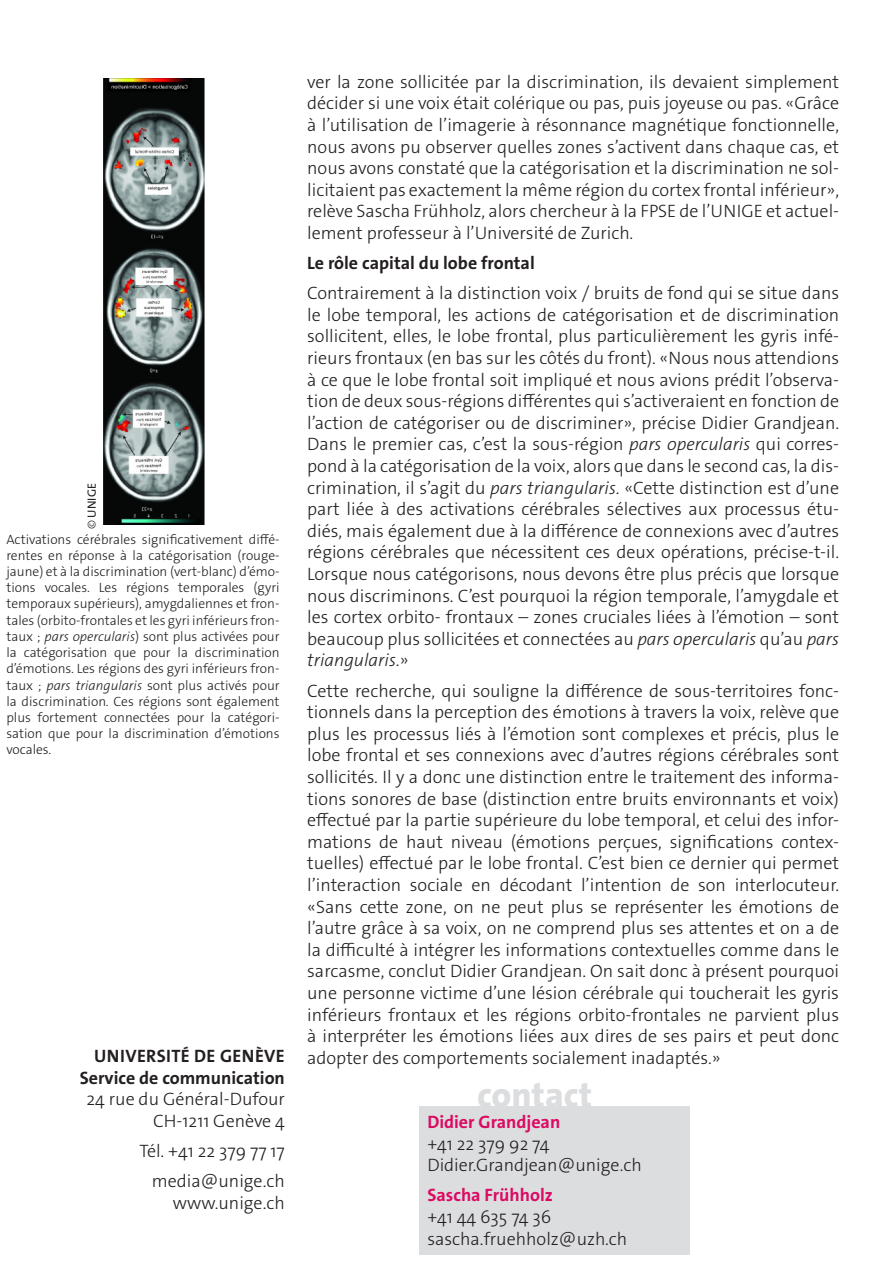
<style>
.page{position:relative;width:893px;height:1263px;background:#fff}
.page>*{position:absolute;margin:0;border:0;box-sizing:border-box;transform-origin:0 0}
._4__texte_courant{font:800 35.7px "The Sans Os F";color:#dcdddf}
._4__texte_courant-2{font:300 18px/21.6px "The Sans Os F";color:#231f20;text-align:justify}
.texte_courant{font:300 18px/21.6px "The Sans Os F";color:#231f20;text-align:right}
._4__texte_courant-3{font:700 18px "The Sans Os F";color:#231f20}
.texte_courant-2{font:700 18px "The Sans Os F";letter-spacing:.02em;color:#231f20}
.t1{font:300 13.5px/16.2px "The Sans Os F";color:#231f20;text-align:justify}
.t2{font:12px "The Sans Os F";letter-spacing:.01em;color:#231f20}
.s1{font-weight:300}
.s2{font-style:italic}
.s3{font-weight:700}
.s4{font-weight:700;color:#db0a62}
</style>
<div class="page">
<div style="left:419px;top:1106px;width:271px;height:148px;background:#dcdddf"></div>
<img style="left:103px;top:79px;width:102px;height:446px">
<p class="t2" style="left:84px;top:529px;width:48px;rotate:-90deg"><span class="s1">©</span> UNIGE</p>
<p class="t1" style="left:6px;top:531px;width:275px">Activations cérébrales significativement diffé&shy;rentes en réponse à la catégorisation (rouge&shy;jaune) et à la discrimination (vert-blanc) d’émo&shy;tions vocales. Les régions temporales (gyri temporaux supérieurs), amygdaliennes et fron&shy;tales (orbito-frontales et les gyri inférieurs fron&shy;taux ; <span class="s2">pars opercularis</span>) sont plus activées pour la catégorisation que pour la discrimination d’émotions. Les régions des gyri inférieurs fron&shy;taux ; <span class="s2">pars triangularis</span> sont plus activés pour la discrimination. Ces régions sont également plus fortement connectées pour la catégori&shy;sation que pour la discrimination d’émotions vocales.</p>
<p class="texte_courant-2" style="left:94px;top:1044px;width:192px">UNIVERSITÉ DE GENÈVE</p>
<p class="texte_courant" style="left:80px;top:1067px;width:207px"><span class="s3">Service de communication<br></span>24 rue du Général-Dufour<br>CH-1211 Genève 4</p>
<p class="texte_courant" style="left:139px;top:1140px;width:147px">Tél. +41 22 379 77 17</p>
<p class="texte_courant" style="left:152px;top:1170px;width:135px">media@unige.ch www.unige.ch</p>
<p class="_4__texte_courant-2" style="left:307px;top:71px;width:533px">ver la zone sollicitée par la discrimination, ils devaient simplement décider si une voix était colérique ou pas, puis joyeuse ou pas. «Grâce à l’utilisation de l’imagerie à résonnance magnétique fonctionnelle, nous avons pu observer quelles zones s’activent dans chaque cas, et nous avons constaté que la catégorisation et la discrimination ne sol&shy;licitaient pas exactement la même région du cortex frontal inférieur», relève Sascha Frühholz, alors chercheur à la FPSE de l’UNIGE et actuel&shy;lement professeur à l’Université de Zurich.</p>
<p class="_4__texte_courant-3" style="left:307px;top:251px;width:229px">Le rôle capital du lobe frontal</p>
<p class="_4__texte_courant-2" style="left:307px;top:282px;width:533px">Contrairement à la distinction voix / bruits de fond qui se situe dans le lobe temporal, les actions de catégorisation et de discrimination sollicitent, elles, le lobe frontal, plus particulièrement les gyris infé&shy;rieurs frontaux (en bas sur les côtés du front). «Nous nous attendions à ce que le lobe frontal soit impliqué et nous avions prédit l’observa&shy;tion de deux sous-régions différentes qui s’activeraient en fonction de l’action de catégoriser ou de discriminer», précise Didier Grandjean.<br>Dans le premier cas, c’est la sous-région <span class="s2">pars opercularis</span> qui corres&shy;pond à la catégorisation de la voix, alors que dans le second cas, la dis&shy;crimination, il s’agit du <span class="s2">pars triangularis</span>. «Cette distinction est d’une part liée à des activations cérébrales sélectives aux processus étu&shy;diés, mais également due à la différence de connexions avec d’autres régions cérébrales que nécessitent ces deux opérations, précise-t-il.<br>Lorsque nous catégorisons, nous devons être plus précis que lorsque nous discriminons. C’est pourquoi la région temporale, l’amygdale et les cortex orbito- frontaux – zones cruciales liées à l’émotion – sont beaucoup plus sollicitées et connectées au <span class="s2">pars opercularis</span> qu’au <span class="s2">pars triangularis</span>.»</p>
<p class="_4__texte_courant-2" style="left:307px;top:680px;width:533px">Cette recherche, qui souligne la différence de sous-territoires fonc&shy;tionnels dans la perception des émotions à travers la voix, relève que plus les processus liés à l’émotion sont complexes et précis, plus le lobe frontal et ses connexions avec d’autres régions cérébrales sont sollicités. Il y a donc une distinction entre le traitement des informa&shy;tions sonores de base (distinction entre bruits environnants et voix) effectué par la partie supérieure du lobe temporal, et celui des infor&shy;mations de haut niveau (émotions perçues, significations contex&shy;tuelles) effectué par le lobe frontal. C’est bien ce dernier qui permet l’interaction sociale en décodant l’intention de son interlocuteur. «Sans cette zone, on ne peut plus se représenter les émotions de l’autre grâce à sa voix, on ne comprend plus ses attentes et on a de la difficulté à intégrer les informations contextuelles comme dans le sarcasme, conclut Didier Grandjean. On sait donc à présent pourquoi une personne victime d’une lésion cérébrale qui toucherait les gyris inférieurs frontaux et les régions orbito-frontales ne parvient plus à interpréter les émotions liées aux dires de ses pairs et peut donc adopter des comportements socialement inadaptés.»</p>
<p class="_4__texte_courant" style="left:477px;top:1071px;width:116px">contact</p>
<p class="_4__texte_courant-2" style="left:427px;top:1111px;width:216px;text-align:left"><span class="s4">Didier Grandjean<br></span>+41 22 379 92 74<br>Didier.Grandjean@unige.ch</p>
<p class="_4__texte_courant-2" style="left:427px;top:1184px;width:201px;text-align:left"><span class="s4">Sascha Frühholz<br></span>+41 44 635 74 36 sascha.fruehholz@uzh.ch</p>
</div>
